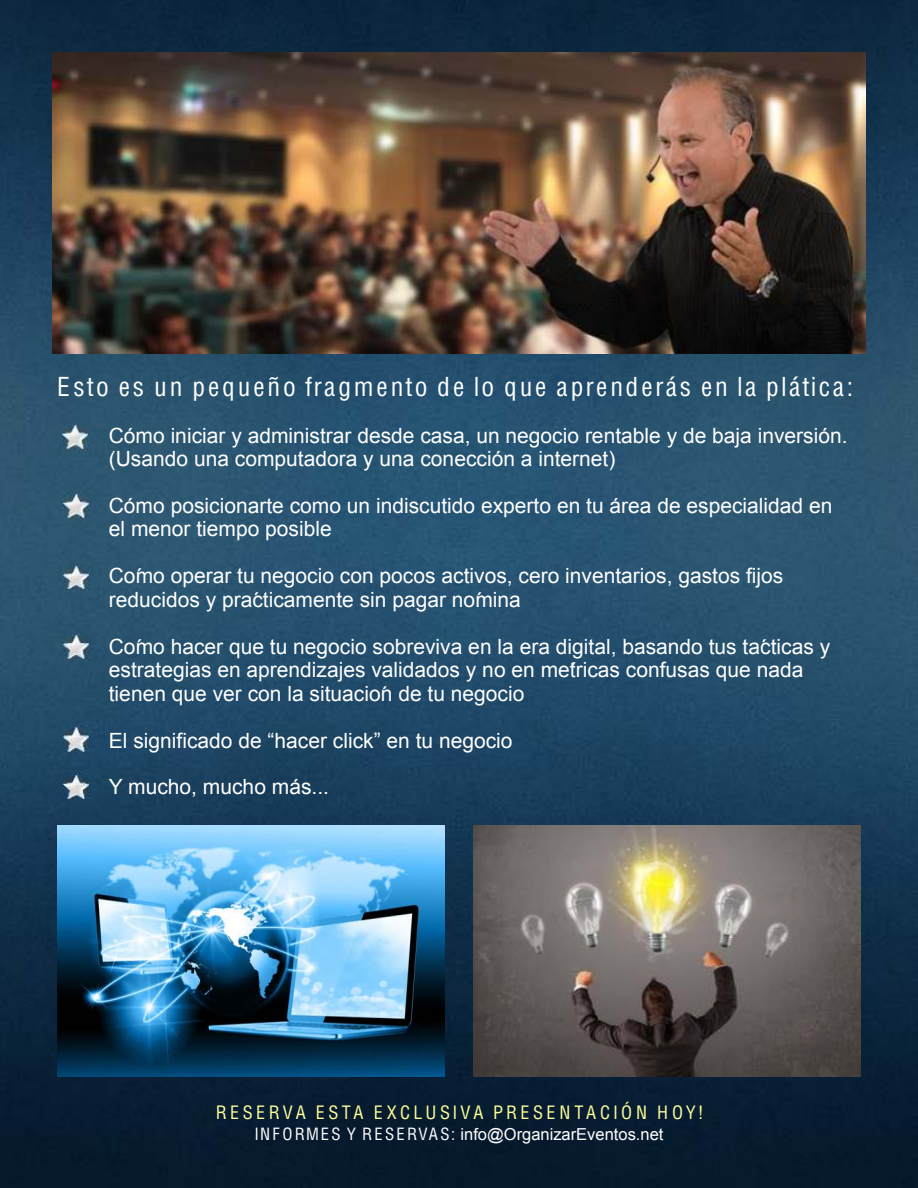
<style>
.page{position:relative;width:918px;height:1188px;background:#fff}
.page>*{position:absolute;margin:0;border:0;box-sizing:border-box;transform-origin:0 0}
.t1{font:25.5px "Helvetica LTMM 1 1000";letter-spacing:.11em;color:#fff}
.t2{font:21px/23.4px "Arial";color:#fff}
.t3{font:18px "Helvetica LTMM 1 1000";letter-spacing:.195em;color:#ff9}
.t4{font:16.5px "Arial";color:#fff}
.s1{font-family:"Helvetica LTMM 1 1000"}
</style>
<div class="page">
<img style="left:0;top:0;width:918px;height:1188px">
<img style="left:474px;top:826px;width:387px;height:251px">
<img style="left:57px;top:826px;width:387px;height:251px">
<img style="left:62px;top:424px;width:28px;height:28px">
<img style="left:63px;top:493px;width:28px;height:28px">
<img style="left:63px;top:564px;width:28px;height:28px">
<img style="left:63px;top:634px;width:28px;height:27px">
<img style="left:63px;top:725px;width:28px;height:28px">
<img style="left:63px;top:773px;width:28px;height:28px">
<img style="left:52px;top:52px;width:814px;height:301px">
<p class="t1" style="left:57px;top:373px;width:798px">Esto es un pequeño fragmento de lo que aprenderás en la plática:</p>
<p class="t2" style="left:109px;top:424px;width:740px">Cómo iniciar y administrar desde casa, un negocio rentable y de baja inversión. (Usando una computadora y una conección a internet)</p>
<p class="t2" style="left:109px;top:494px;width:725px">Cómo posicionarte como un indiscutido experto en tu área de especialidad en el menor tiempo posible</p>
<p class="t2" style="left:109px;top:564px;width:676px">Co´mo operar tu negocio con pocos activos, cero inventarios, gastos fijos reducidos y pra´cticamente sin pagar no´mina</p>
<p class="t2" style="left:109px;top:635px;width:723px">Co´mo hacer que tu negocio sobreviva en la era digital, basando tus ta´cticas y estrategias en aprendizajes validados y no en me´tricas confusas que nada tienen que ver con la situacio´n de tu negocio</p>
<p class="t2" style="left:109px;top:729px;width:405px">El significado de “hacer click” en tu negocio</p>
<p class="t2" style="left:109px;top:776px;width:222px">Y mucho, mucho más...</p>
<p class="t3" style="left:216px;top:1103px;width:490px">RESERVA ESTA EXCLUSIVA PRESENTACIÓN HOY!</p>
<p class="t4" style="left:255px;top:1125px;width:410px"><span class="s1">INF ORMES Y RES ERVAS:</span> info@OrganizarEventos.net</p>
</div>
